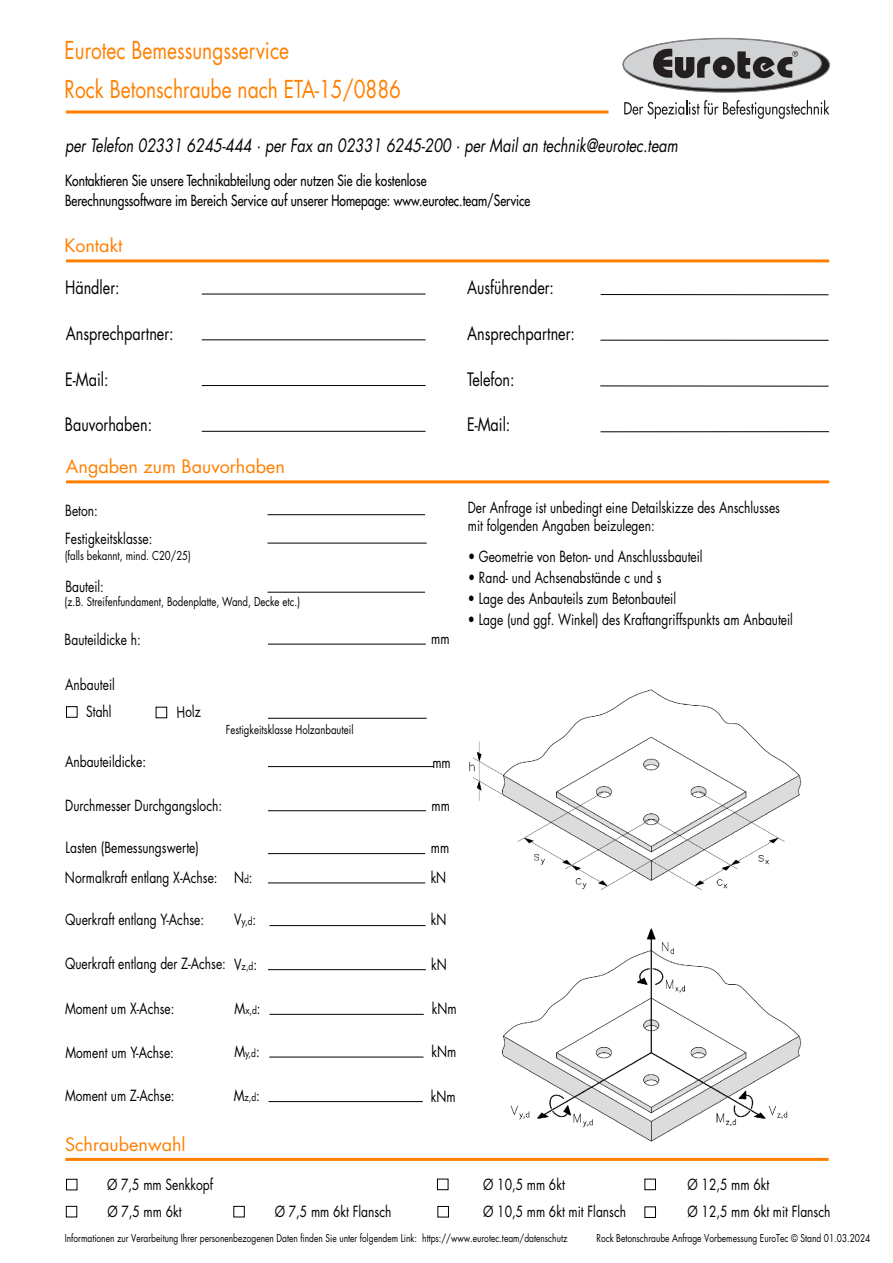
<style>
.page{position:relative;width:893px;height:1263px;background:#fff}
.page>*{position:absolute;margin:0;border:0;box-sizing:border-box;transform-origin:0 0}
.t1{font:24px/39px "Futura Std";color:#ff8000;scale:.8 1}
.t2{font:18px "Futura Std";color:#000;scale:.8 1}
.t3{font:italic 18px "Futura Std";color:#000;scale:.8 1}
.t4{font:18px "Futura Std";color:#ff8000}
.t5{font:15px/29.4px "Futura Std";color:#000;scale:.8 1}
.t6{font:500 15px/19.5px "Futura Std";color:#000;scale:.8 1}
.t7{font:12px "Futura Std";color:#000;scale:.8 1}
.t8{font:10.5px "Futura Std";color:#000;scale:.8 1}
.s1{font-size:10.5px}
.s2{font-size:15px}
</style>
<div class="page">
<div style="left:66px;top:706px;width:12px;height:12px;border:1px solid #000"></div>
<div style="left:156px;top:707px;width:11px;height:11px;border:1px solid #000"></div>
<div style="left:66px;top:1179px;width:11px;height:11px;border:1px solid #000"></div>
<div style="left:66px;top:1206px;width:11px;height:11px;border:1px solid #000"></div>
<div style="left:437px;top:1179px;width:11px;height:11px;border:1px solid #000"></div>
<div style="left:644px;top:1179px;width:12px;height:11px;border:1px solid #000"></div>
<div style="left:437px;top:1206px;width:12px;height:11px;border:1px solid #000"></div>
<hr style="left:66px;top:111px;width:542px;height:3px;background:#ff8000">
<hr style="left:66px;top:259px;width:763px;height:3px;background:#ff8000">
<hr style="left:66px;top:480px;width:763px;height:3px;background:#ff8000">
<svg style="left:623px;top:38px;width:206px;height:54px"></svg>
<div style="left:623px;top:39px;width:198px;height:49px;background:#d1d2d4;border-radius:50%"></div>
<div style="left:623px;top:38px;width:207px;height:55px;border:1px solid #808285;border-radius:50%"></div>
<svg style="left:653px;top:49px;width:145px;height:30px"></svg>
<svg style="left:624px;top:100px;width:205px;height:19px"></svg>
<hr style="left:601px;top:294px;width:228px;height:1px;background:#000">
<hr style="left:600px;top:340px;width:229px;height:1px;background:#000">
<hr style="left:600px;top:385px;width:229px;height:2px;background:#000">
<hr style="left:601px;top:431px;width:228px;height:1px;background:#000">
<hr style="left:202px;top:339px;width:224px;height:1px;background:#000">
<hr style="left:202px;top:294px;width:224px;height:1px;background:#000">
<hr style="left:202px;top:385px;width:224px;height:1px;background:#000">
<hr style="left:202px;top:431px;width:224px;height:1px;background:#000">
<hr style="left:267px;top:514px;width:158px;height:1px;background:#000">
<hr style="left:267px;top:543px;width:160px;height:1px;background:#000">
<hr style="left:267px;top:592px;width:158px;height:1px;background:#000">
<hr style="left:268px;top:853px;width:157px;height:1px;background:#000">
<hr style="left:268px;top:882px;width:157px;height:1px;background:#000">
<hr style="left:268px;top:644px;width:158px;height:1px;background:#000">
<hr style="left:268px;top:718px;width:159px;height:1px;background:#000">
<hr style="left:268px;top:766px;width:166px;height:1px;background:#000">
<hr style="left:268px;top:810px;width:158px;height:1px;background:#000">
<hr style="left:270px;top:925px;width:156px;height:1px;background:#000">
<hr style="left:268px;top:969px;width:158px;height:1px;background:#000">
<hr style="left:270px;top:1014px;width:154px;height:1px;background:#000">
<hr style="left:269px;top:1057px;width:154px;height:1px;background:#000">
<hr style="left:269px;top:1101px;width:154px;height:1px;background:#000">
<hr style="left:65px;top:1158px;width:764px;height:3px;background:#ff8000">
<img style="left:469px;top:689px;width:333px;height:453px">
<div style="left:644px;top:1206px;width:12px;height:12px;border:1px solid #000"></div>
<div style="left:233px;top:1206px;width:12px;height:11px;border:1px solid #000"></div>
<h1 class="t1" style="left:65px;top:31px;width:422px">Eurotec Bemessungsservice<br>Rock Betonschraube nach ETA-15/0886</h1>
<p class="t3" style="left:65px;top:134px;width:767px">per Telefon 02331 6245-444 ∙ per Fax an 02331 6245-200 ∙ per Mail an technik@eurotec.team</p>
<p class="t6" style="left:65px;top:171px;width:583px">Kontaktieren Sie unsere Technikabteilung oder nutzen Sie die kostenlose<br>Berechnungssoftware im Bereich Service auf unserer Homepage: www.eurotec.team/Service</p>
<p class="t4" style="left:64px;top:234px;width:60px">Kontakt</p>
<p class="t2" style="left:65px;top:276px;width:70px">Händler:</p>
<p class="t2" style="left:66px;top:322px;width:137px">Ansprechpartner:</p>
<p class="t2" style="left:65px;top:368px;width:56px">E-Mail:</p>
<p class="t2" style="left:65px;top:413px;width:110px">Bauvorhaben:</p>
<p class="t4" style="left:66px;top:454px;width:221px">Angaben zum Bauvorhaben</p>
<p class="t5" style="left:65px;top:496px;width:42px">Beton:</p>
<p class="t5" style="left:65px;top:523px;width:111px">Festigkeitsklasse:</p>
<p class="t7" style="left:65px;top:548px;width:159px">(falls bekannt, mind. C20/25)</p>
<p class="t5" style="left:65px;top:572px;width:50px">Bauteil:</p>
<p class="t7" style="left:65px;top:594px;width:296px">(z.B. Streifenfundament, Bodenplatte, Wand, Decke etc.)</p>
<p class="t5" style="left:65px;top:625px;width:97px">Bauteildicke h:</p>
<p class="t5" style="left:65px;top:669px;width:64px">Anbauteil</p>
<p class="t5" style="left:86px;top:697px;width:33px;rotate:-1deg">Stahl</p>
<p class="t5" style="left:65px;top:747px;width:103px">Anbauteildicke:</p>
<p class="t5" style="left:176px;top:697px;width:32px;rotate:-2deg">Holz</p>
<p class="t7" style="left:226px;top:721px;width:161px">Festigkeitsklasse Holzanbauteil</p>
<p class="t5" style="left:431px;top:624px;width:25px">mm</p>
<p class="t5" style="left:432px;top:748px;width:25px">mm</p>
<p class="t5" style="left:65px;top:791px;width:198px">Durchmesser Durchgangsloch:</p>
<p class="t5" style="left:432px;top:791px;width:25px">mm</p>
<p class="t5" style="left:65px;top:833px;width:192px">Lasten (Bemessungswerte)<br>Normalkraft entlang X-Achse:</p>
<p class="t5" style="left:234px;top:863px;width:25px">N<span class="s1">d</span>:</p>
<p class="t5" style="left:431px;top:833px;width:25px">mm</p>
<p class="t5" style="left:431px;top:863px;width:21px">kN</p>
<p class="t5" style="left:65px;top:905px;width:175px">Querkraft entlang Y-Achse:</p>
<p class="t5" style="left:65px;top:948px;width:203px">Querkraft entlang der Z-Achse:</p>
<p class="t8" style="left:234px;top:914px;width:29px"><span class="s2">V</span>y,d<span class="s2">:</span></p>
<p class="t5" style="left:431px;top:905px;width:21px">kN</p>
<p class="t8" style="left:234px;top:959px;width:30px"><span class="s2">V</span>z,d<span class="s2">:</span></p>
<p class="t5" style="left:431px;top:950px;width:21px">kN</p>
<p class="t2" style="left:467px;top:276px;width:110px">Ausführender:</p>
<p class="t2" style="left:467px;top:322px;width:137px">Ansprechpartner:</p>
<p class="t2" style="left:467px;top:368px;width:61px">Telefon:</p>
<p class="t2" style="left:467px;top:413px;width:56px">E-Mail:</p>
<p class="t5" style="left:468px;top:499px;width:392px;line-height:17.5px">Der Anfrage ist unbedingt eine Detailskizze des Anschlusses mit folgenden Angaben beizulegen:</p>
<p class="t5" style="left:468px;top:542px;width:295px">• Geometrie von Beton- und Anschlussbauteil</p>
<p class="t5" style="left:468px;top:563px;width:243px">• Rand- und Achsenabstände c und s</p>
<p class="t5" style="left:468px;top:583px;width:262px">• Lage des Anbauteils zum Betonbauteil</p>
<p class="t5" style="left:468px;top:605px;width:408px">• Lage (und ggf. Winkel) des Kraftangriffspunkts am Anbauteil</p>
<p class="t5" style="left:65px;top:994px;width:138px">Moment um X-Achse:</p>
<p class="t8" style="left:235px;top:1003px;width:34px"><span class="s2">M</span>x,d<span class="s2">:</span></p>
<p class="t5" style="left:432px;top:994px;width:33px">kNm</p>
<p class="t8" style="left:234px;top:1046px;width:33px"><span class="s2">M</span>y,d<span class="s2">:</span></p>
<p class="t5" style="left:432px;top:1037px;width:33px">kNm</p>
<p class="t8" style="left:234px;top:1091px;width:34px"><span class="s2">M</span>z,d<span class="s2">:</span></p>
<p class="t5" style="left:431px;top:1082px;width:33px">kNm</p>
<p class="t4" style="left:65px;top:1133px;width:122px">Schraubenwahl</p>
<p class="t5" style="left:107px;top:1170px;width:134px">Ø 7,5 mm Senkkopf</p>
<p class="t5" style="left:483px;top:1170px;width:104px">Ø 10,5 mm 6kt</p>
<p class="t5" style="left:688px;top:1170px;width:104px">Ø 12,5 mm 6kt</p>
<p class="t5" style="left:65px;top:1037px;width:137px">Moment um Y-Achse:</p>
<p class="t5" style="left:65px;top:1081px;width:138px">Moment um Z-Achse:</p>
<p class="t5" style="left:107px;top:1197px;width:94px">Ø 7,5 mm 6kt</p>
<p class="t5" style="left:275px;top:1197px;width:147px">Ø 7,5 mm 6kt Flansch</p>
<p class="t5" style="left:483px;top:1197px;width:180px">Ø 10,5 mm 6kt mit Flansch</p>
<p class="t5" style="left:688px;top:1197px;width:180px">Ø 12,5 mm 6kt mit Flansch</p>
<p class="t8" style="left:65px;top:1231px;width:630px">Informationen zur Verarbeitung Ihrer personenbezogenen Daten finden Sie unter folgendem Link: https://www.eurotec.team/datenschutz</p>
<p class="t8" style="left:596px;top:1232px;width:344px">Rock Betonschraube Anfrage Vorbemessung EuroTec © Stand 01.03.2024</p>
</div>
